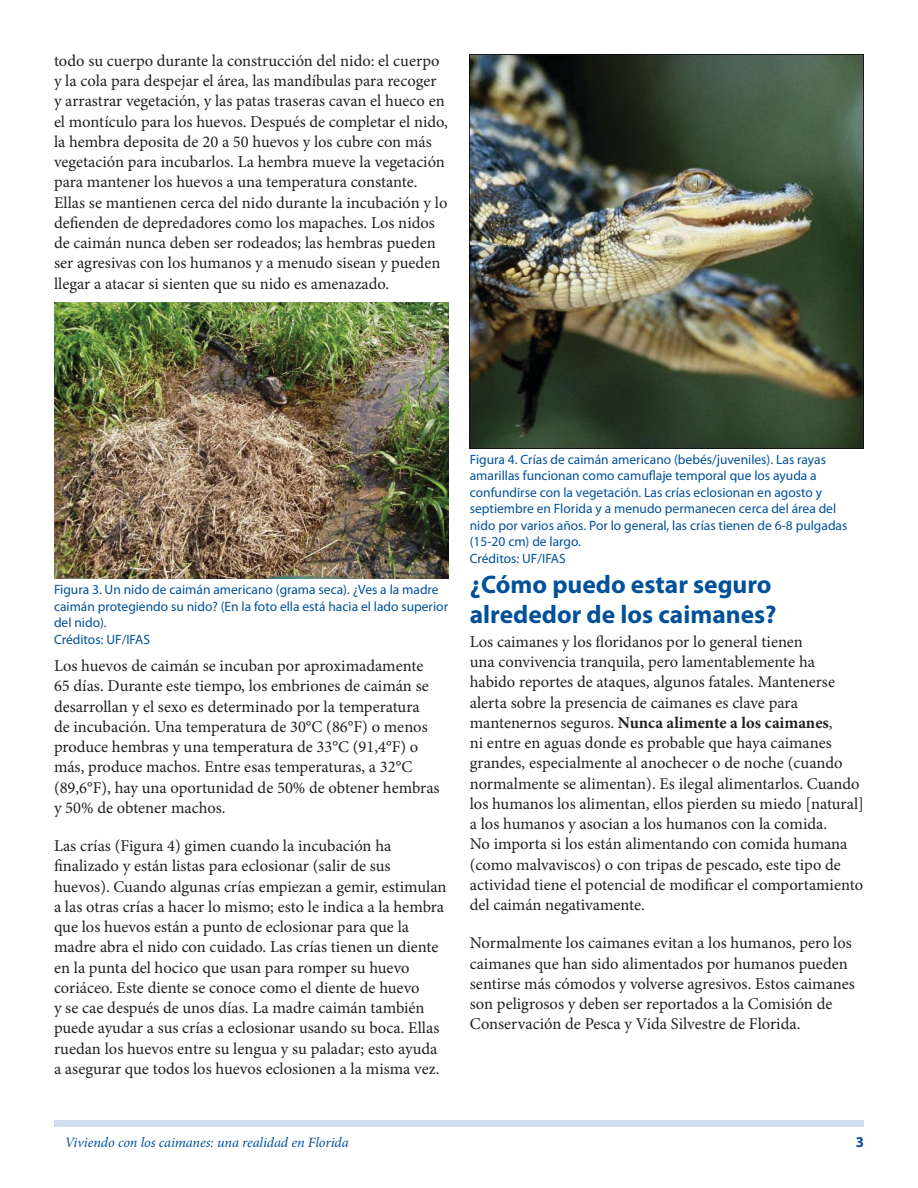
<style>
.page{position:relative;width:918px;height:1188px;background:#fff}
.page>*{position:absolute;margin:0;border:0;box-sizing:border-box;transform-origin:0 0}
.SectionHeading0{font:700 25.5px/30.6px "Myriad Pro";color:#01519a}
.Paragraph{font:16.5px/20.2px "Minion Pro";color:#231f20}
.t1{font:700 15px "Myriad Pro";color:#01519a}
.RunningTitleItalics{font:italic 14.25px "Minion Pro";letter-spacing:-.005em;color:#01519a}
.t2{font:13.5px/16.5px "Myriad Pro";color:#01519a}
.s1{font-weight:700}
</style>
<div class="page">
<div style="left:54px;top:1120px;width:810px;height:7px;background:#d0deeb"></div>
<img style="left:54px;top:303px;width:394px;height:276px">
<img style="left:470px;top:54px;width:394px;height:394px">
<p class="Paragraph" style="left:54px;top:51px;width:395px">todo su cuerpo durante la construcción del nido: el cuerpo y la cola para despejar el área, las mandíbulas para recoger y arrastrar vegetación, y las patas traseras cavan el hueco en el montículo para los huevos. Después de completar el nido, la hembra deposita de 20 a 50 huevos y los cubre con más vegetación para incubarlos. La hembra mueve la vegetación para mantener los huevos a una temperatura constante.<br>Ellas se mantienen cerca del nido durante la incubación y lo defienden de depredadores como los mapaches. Los nidos de caimán nunca deben ser rodeados; las hembras pueden ser agresivas con los humanos y a menudo sisean y pueden llegar a atacar si sienten que su nido es amenazado.</p>
<p class="t2" style="left:54px;top:581px;width:396px">Figura 3. Un nido de caimán americano (grama seca). ¿Ves a la madre caimán protegiendo su nido? (En la foto ella está hacia el lado superior del nido).<br>Créditos: UF/IFAS</p>
<p class="Paragraph" style="left:54px;top:656px;width:387px">Los huevos de caimán se incuban por aproximadamente 65 días. Durante este tiempo, los embriones de caimán se desarrollan y el sexo es determinado por la temperatura<br>de incubación. Una temperatura de 30°C (86°F) o menos produce hembras y una temperatura de 33°C (91,4°F) o más, produce machos. Entre esas temperaturas, a 32°C (89,6°F), hay una oportunidad de 50% de obtener hembras y 50% de obtener machos.</p>
<p class="Paragraph" style="left:54px;top:836px;width:394px">Las crías (Figura 4) gimen cuando la incubación ha finalizado y están listas para eclosionar (salir de sus huevos). Cuando algunas crías empiezan a gemir, estimulan a las otras crías a hacer lo mismo; esto le indica a la hembra que los huevos están a punto de eclosionar para que la madre abra el nido con cuidado. Las crías tienen un diente en la punta del hocico que usan para romper su huevo coriáceo. Este diente se conoce como el diente de huevo<br>y se cae después de unos días. La madre caimán también puede ayudar a sus crías a eclosionar usando su boca. Ellas ruedan los huevos entre su lengua y su paladar; esto ayuda a asegurar que todos los huevos eclosionen a la misma vez.</p>
<p class="t2" style="left:470px;top:451px;width:379px">Figura 4. Crías de caimán americano (bebés/juveniles). Las rayas amarillas funcionan como camuflaje temporal que los ayuda a confundirse con la vegetación. Las crías eclosionan en agosto y septiembre en Florida y a menudo permanecen cerca del área del nido por varios años. Por lo general, las crías tienen de 6-8 pulgadas (15-20 cm) de largo.<br>Créditos: UF/IFAS</p>
<p class="SectionHeading0" style="left:470px;top:568px;width:308px">¿Cómo puedo estar seguro alrededor de los caimanes?</p>
<p class="Paragraph" style="left:470px;top:632px;width:396px">Los caimanes y los floridanos por lo general tienen<br>una convivencia tranquila, pero lamentablemente ha habido reportes de ataques, algunos fatales. Mantenerse alerta sobre la presencia de caimanes es clave para mantenernos seguros. <span class="s1">Nunca alimente a los caimanes</span>,<br>ni entre en aguas donde es probable que haya caimanes grandes, especialmente al anochecer o de noche (cuando normalmente se alimentan). Es ilegal alimentarlos. Cuando los humanos los alimentan, ellos pierden su miedo [natural] a los humanos y asocian a los humanos con la comida.<br>No importa si los están alimentando con comida humana (como malvaviscos) o con tripas de pescado, este tipo de actividad tiene el potencial de modificar el comportamiento del caimán negativamente.</p>
<p class="Paragraph" style="left:470px;top:933px;width:387px">Normalmente los caimanes evitan a los humanos, pero los caimanes que han sido alimentados por humanos pueden sentirse más cómodos y volverse agresivos. Estos caimanes son peligrosos y deben ser reportados a la Comisión de Conservación de Pesca y Vida Silvestre de Florida.</p>
<p class="RunningTitleItalics" style="left:65px;top:1133px;width:286px">Viviendo con los caimanes: una realidad en Florida</p>
<p class="t1" style="left:856px;top:1133px;width:10px">3</p>
</div>
